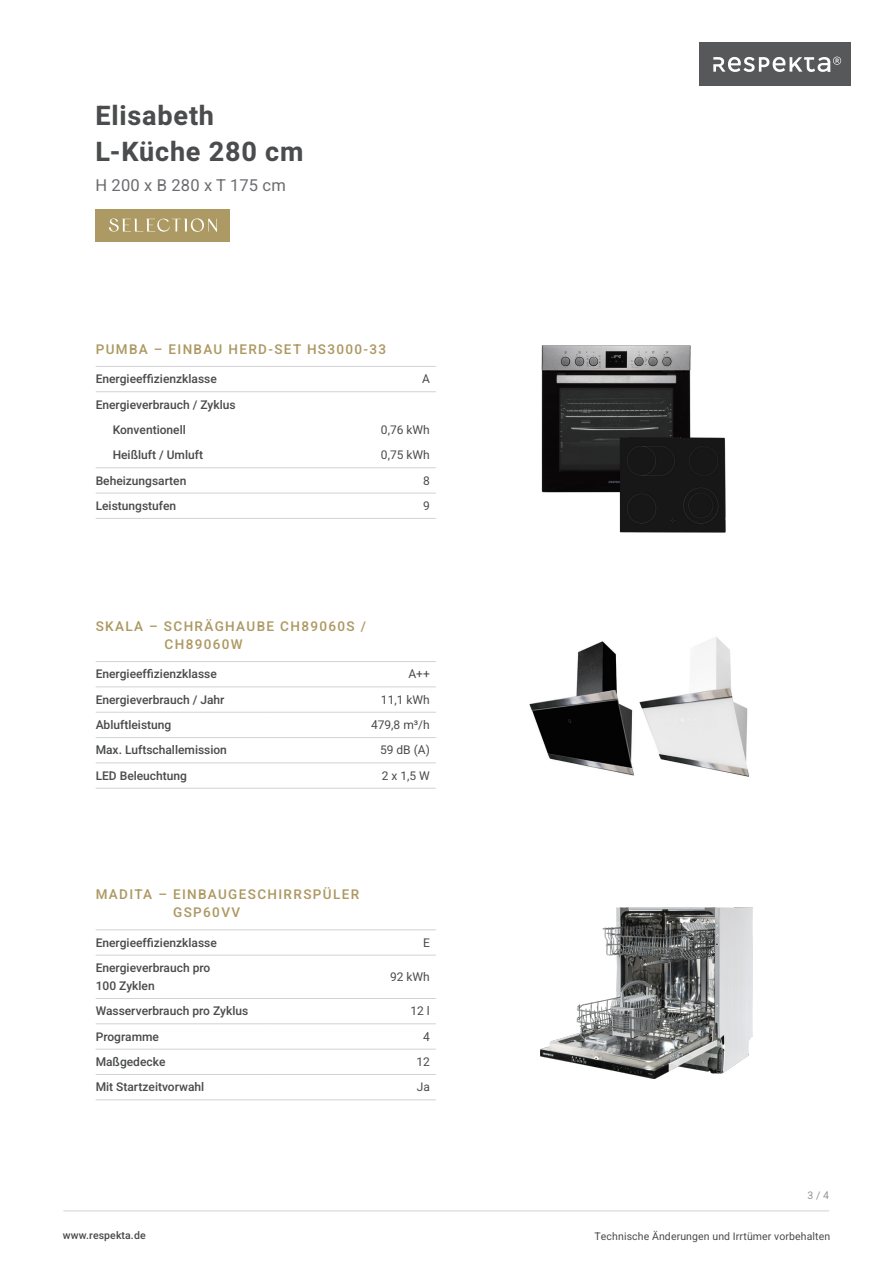
<style>
.page{position:relative;width:893px;height:1263px;background:#fff}
.page>*{position:absolute;margin:0;border:0;box-sizing:border-box;transform-origin:0 0}
.t1{font:27px "Heebo";letter-spacing:.03em;color:#4b4c4d}
.t2{font:16.5px "Heebo";letter-spacing:.01em;color:#6c6d70}
.t3{font:13.5px "Heebo";letter-spacing:.1em;color:#ad9963}
.t4{font:12px/18px "Heebo";color:#4b4c4d}
.t5{font:10.5px "Heebo";letter-spacing:.01em;color:#4b4c4d}
.t6{font:10.5px "Heebo";color:#939598}
</style>
<div class="page">
<div style="left:699px;top:43px;width:151px;height:43px;background:#57585a"></div>
<svg style="left:713px;top:57px;width:128px;height:15px"></svg>
<hr style="left:63px;top:1210px;width:766px;height:1px;background:#d1d2d4">
<hr style="left:96px;top:366px;width:170px;height:1px;background:#d1d2d4">
<hr style="left:266px;top:366px;width:170px;height:1px;background:#d1d2d4">
<hr style="left:96px;top:391px;width:170px;height:1px;background:#d1d2d4">
<hr style="left:266px;top:391px;width:170px;height:1px;background:#d1d2d4">
<hr style="left:96px;top:467px;width:170px;height:1px;background:#d1d2d4">
<hr style="left:266px;top:467px;width:170px;height:1px;background:#d1d2d4">
<hr style="left:96px;top:493px;width:170px;height:1px;background:#d1d2d4">
<hr style="left:266px;top:493px;width:170px;height:1px;background:#d1d2d4">
<hr style="left:96px;top:518px;width:170px;height:1px;background:#d1d2d4">
<hr style="left:266px;top:518px;width:170px;height:1px;background:#d1d2d4">
<hr style="left:96px;top:661px;width:170px;height:1px;background:#d1d2d4">
<hr style="left:266px;top:661px;width:170px;height:1px;background:#d1d2d4">
<hr style="left:96px;top:686px;width:170px;height:1px;background:#d1d2d4">
<hr style="left:266px;top:686px;width:170px;height:1px;background:#d1d2d4">
<hr style="left:96px;top:712px;width:170px;height:1px;background:#d1d2d4">
<hr style="left:266px;top:712px;width:170px;height:1px;background:#d1d2d4">
<hr style="left:96px;top:737px;width:170px;height:1px;background:#d1d2d4">
<hr style="left:266px;top:737px;width:170px;height:1px;background:#d1d2d4">
<hr style="left:96px;top:762px;width:170px;height:1px;background:#d1d2d4">
<hr style="left:266px;top:762px;width:170px;height:1px;background:#d1d2d4">
<hr style="left:96px;top:788px;width:170px;height:1px;background:#d1d2d4">
<hr style="left:266px;top:788px;width:170px;height:1px;background:#d1d2d4">
<hr style="left:96px;top:929px;width:170px;height:1px;background:#d1d2d4">
<hr style="left:266px;top:929px;width:170px;height:1px;background:#d1d2d4">
<hr style="left:96px;top:955px;width:170px;height:1px;background:#d1d2d4">
<hr style="left:266px;top:955px;width:170px;height:1px;background:#d1d2d4">
<hr style="left:96px;top:998px;width:170px;height:1px;background:#d1d2d4">
<hr style="left:266px;top:998px;width:170px;height:1px;background:#d1d2d4">
<hr style="left:96px;top:1023px;width:170px;height:1px;background:#d1d2d4">
<hr style="left:266px;top:1023px;width:170px;height:1px;background:#d1d2d4">
<hr style="left:96px;top:1049px;width:170px;height:1px;background:#d1d2d4">
<hr style="left:266px;top:1049px;width:170px;height:1px;background:#d1d2d4">
<hr style="left:96px;top:1074px;width:170px;height:1px;background:#d1d2d4">
<hr style="left:266px;top:1074px;width:170px;height:1px;background:#d1d2d4">
<hr style="left:96px;top:1099px;width:170px;height:1px;background:#d1d2d4">
<hr style="left:266px;top:1099px;width:170px;height:1px;background:#d1d2d4">
<div style="left:96px;top:209px;width:134px;height:33px;background:#ad9963"></div>
<svg style="left:109px;top:218px;width:108px;height:14px"></svg>
<img style="left:540px;top:908px;width:212px;height:170px">
<img style="left:541px;top:345px;width:150px;height:148px">
<img style="left:529px;top:641px;width:105px;height:135px">
<img style="left:639px;top:637px;width:110px;height:140px">
<img style="left:616px;top:432px;width:110px;height:101px">
<p class="t1" style="left:95px;top:97px;width:120px">Elisabeth</p>
<p class="t1" style="left:95px;top:133px;width:210px">L-Küche 280 cm</p>
<p class="t2" style="left:95px;top:174px;width:192px">H 200 x B 280 x T 175 cm</p>
<p class="t3" style="left:96px;top:339px;width:292px">PUMBA – EINBAU HERD-SET HS3000-33</p>
<p class="t4" style="left:96px;top:370px;width:123px">Energieeffizienzklasse</p>
<p class="t4" style="left:422px;top:370px;width:9px">A</p>
<p class="t4" style="left:96px;top:395px;width:142px">Energieverbrauch / Zyklus</p>
<p class="t4" style="left:113px;top:421px;width:75px">Konventionell</p>
<p class="t4" style="left:381px;top:421px;width:50px">0,76 kWh</p>
<p class="t4" style="left:113px;top:446px;width:92px">Heißluft / Umluft</p>
<p class="t4" style="left:381px;top:446px;width:50px">0,75 kWh</p>
<p class="t4" style="left:96px;top:471px;width:92px">Beheizungsarten</p>
<p class="t4" style="left:423px;top:471px;width:8px">8</p>
<p class="t4" style="left:96px;top:497px;width:82px">Leistungstufen</p>
<p class="t4" style="left:423px;top:497px;width:8px">9</p>
<p class="t3" style="left:96px;top:617px;width:272px">SKALA – SCHRÄGHAUBE CH89060S /</p>
<p class="t3" style="left:165px;top:635px;width:80px">CH89060W</p>
<p class="t4" style="left:96px;top:665px;width:123px">Energieeffizienzklasse</p>
<p class="t4" style="left:408px;top:665px;width:23px">A++</p>
<p class="t4" style="left:96px;top:690px;width:130px">Energieverbrauch / Jahr</p>
<p class="t4" style="left:381px;top:690px;width:50px">11,1 kWh</p>
<p class="t4" style="left:96px;top:716px;width:77px">Abluftleistung</p>
<p class="t4" style="left:371px;top:716px;width:60px">479,8 m³/h</p>
<p class="t4" style="left:96px;top:741px;width:133px">Max. Luftschallemission</p>
<p class="t4" style="left:380px;top:741px;width:51px">59 dB (A)</p>
<p class="t4" style="left:96px;top:766px;width:93px">LED Beleuchtung</p>
<p class="t4" style="left:382px;top:766px;width:50px">2 x 1,5 W</p>
<p class="t3" style="left:96px;top:885px;width:265px">MADITA – EINBAUGESCHIRRSPÜLER</p>
<p class="t3" style="left:173px;top:903px;width:68px">GSP60VV</p>
<p class="t4" style="left:96px;top:933px;width:123px">Energieeffizienzklasse</p>
<p class="t4" style="left:423px;top:933px;width:8px">E</p>
<p class="t4" style="left:96px;top:959px;width:116px">Energieverbrauch pro<br>100 Zyklen</p>
<p class="t4" style="left:390px;top:968px;width:41px">92 kWh</p>
<p class="t4" style="left:96px;top:1002px;width:154px">Wasserverbrauch pro Zyklus</p>
<p class="t4" style="left:410px;top:1002px;width:21px">12 l</p>
<p class="t4" style="left:96px;top:1027px;width:65px">Programme</p>
<p class="t4" style="left:423px;top:1027px;width:8px">4</p>
<p class="t4" style="left:96px;top:1053px;width:71px">Maßgedecke</p>
<p class="t4" style="left:416px;top:1053px;width:15px">12</p>
<p class="t4" style="left:96px;top:1078px;width:110px">Mit Startzeitvorwahl</p>
<p class="t4" style="left:417px;top:1078px;width:15px">Ja</p>
<p class="t6" style="left:807px;top:1188px;width:23px">3 / 4</p>
<p class="t5" style="left:63px;top:1228px;width:84px">www.respekta.de</p>
<p class="t5" style="left:595px;top:1228px;width:237px">Technische Änderungen und Irrtümer vorbehalten</p>
</div>
